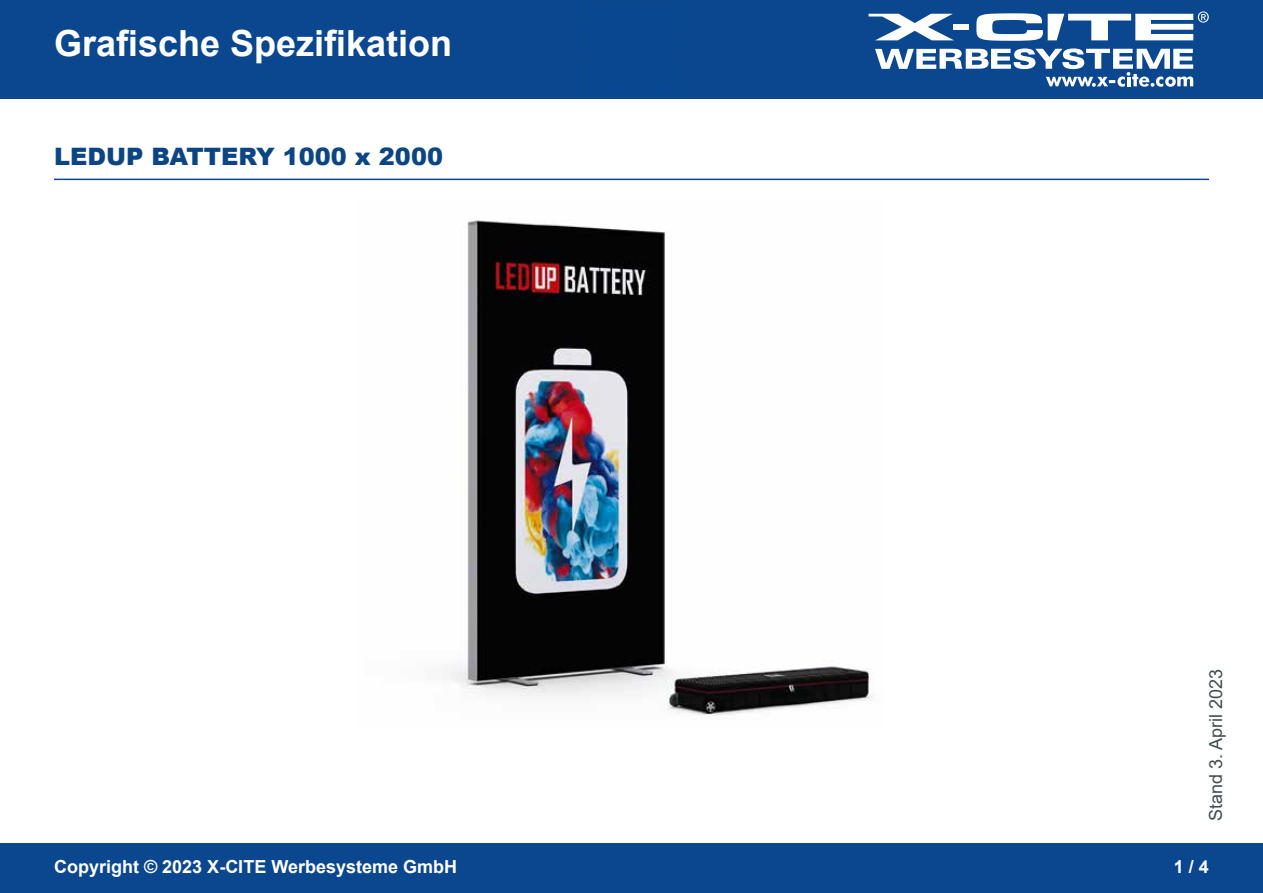
<style>
.page{position:relative;width:1263px;height:893px;background:#fff}
.page>*{position:absolute;margin:0;border:0;box-sizing:border-box;transform-origin:0 0}
.t1{font:700 36px "Arial";color:#fff}
.t2{font:900 24px "Arial";color:#0c4583}
.t3{font:700 18px "Arial";color:#fff}
.t4{font:18px "Arial";color:#434c4d}
</style>
<div class="page">
<div style="left:0;top:0;width:1263px;height:98px;background:#0a478f"></div>
<div style="left:0;top:844px;width:1263px;height:49px;background:#0a478f"></div>
<svg style="left:868px;top:14px;width:85px;height:26px"></svg>
<div style="left:953px;top:24px;width:15px;height:6px;background:#fff"></div>
<svg style="left:875px;top:48px;width:318px;height:39px"></svg>
<svg style="left:976px;top:11px;width:233px;height:30px"></svg>
<hr style="left:54px;top:179px;width:1155px;height:1px;background:#0a478f">
<img style="left:450px;top:220px;width:424px;height:497px">
<h1 class="t1" style="left:54px;top:18px;width:400px">Grafische Spezifikation</h1>
<h2 class="t2" style="left:54px;top:139px;width:390px">LEDUP BATTERY 1000 x 2000</h2>
<p class="t4" style="left:1203px;top:821px;width:154px;rotate:-90deg">Stand 3. April 2023</p>
<p class="t3" style="left:54px;top:854px;width:405px">Copyright © 2023 X-CITE Werbesysteme GmbH</p>
<p class="t3" style="left:1174px;top:854px;width:37px">1 / 4</p>
</div>
